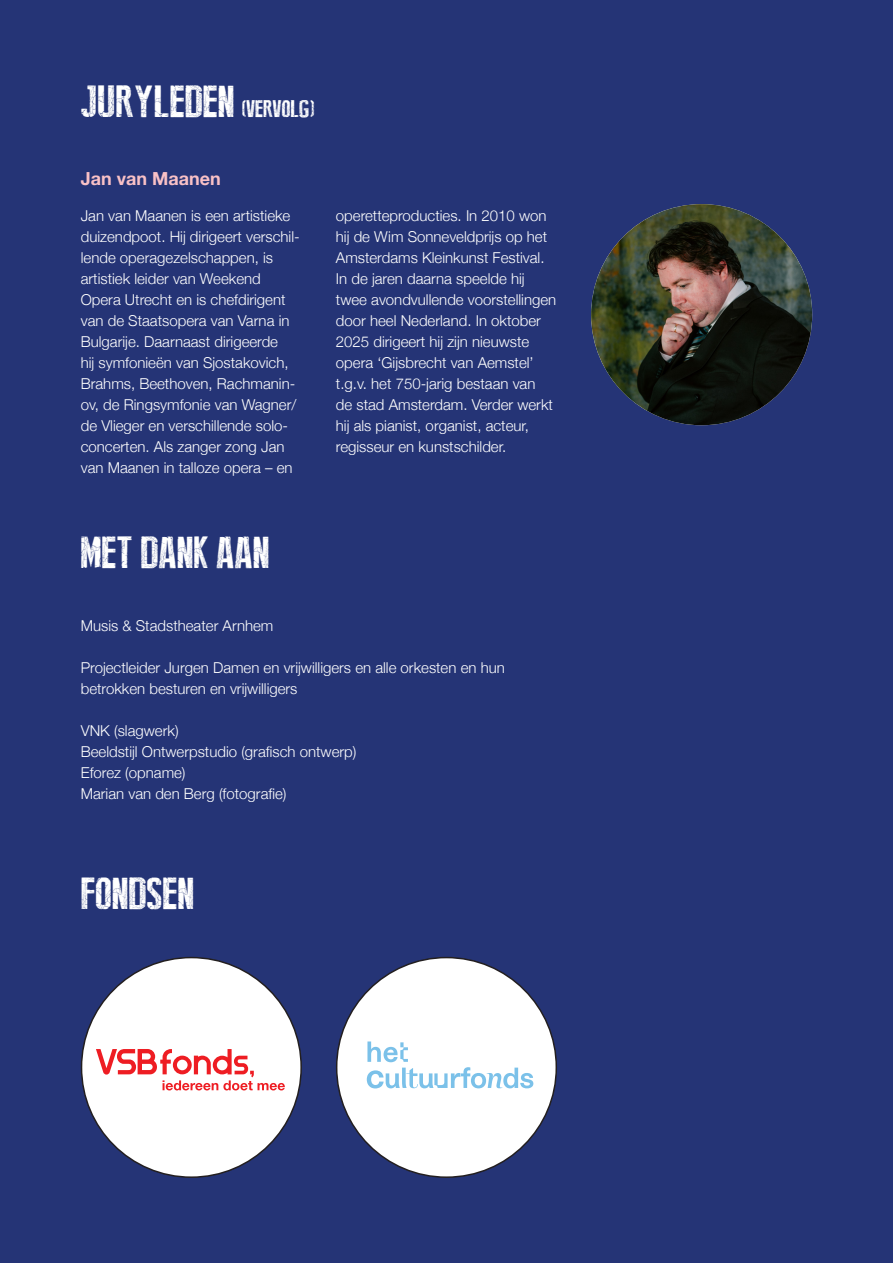
<style>
.page{position:relative;width:893px;height:1263px;background:#253476}
.page>*{position:absolute;margin:0;border:0;box-sizing:border-box;transform-origin:0 0}
.t1{font:45px "Broken Type";color:#fff}
.t2{font:700 18px "Helvetica Neue";color:#f9c1c6}
.t3{font:300 15px/21px "Helvetica Neue";color:#fff}
.s1{font-size:24px}
</style>
<div class="page">
<img style="left:591px;top:204px;width:221px;height:221px;border-radius:111px">
<div style="left:82px;top:957px;width:219px;height:220px;background:#fff;border-radius:50%"></div>
<div style="left:337px;top:957px;width:219px;height:220px;background:#fff;border-radius:50%"></div>
<svg style="left:96px;top:1049px;width:189px;height:41px"></svg>
<svg style="left:367px;top:1041px;width:166px;height:47px"></svg>
<h1 class="t1" style="left:81px;top:79px;width:238px">JURYLEDEN <span class="s1">(VERVOLG)</span></h1>
<p class="t2" style="left:81px;top:164px;width:142px">Jan van Maanen</p>
<p class="t3" style="left:81px;top:204px;width:220px">Jan van Maanen is een artistieke duizendpoot. Hij dirigeert verschil&shy;lende operagezelschappen, is artistiek leider van Weekend<br>Opera Utrecht en is chefdirigent van de Staatsopera van Varna in<br>Bulgarije. Daarnaast dirigeerde<br>hij symfonieën van Sjostakovich,<br>Brahms, Beethoven, Rachmanin&shy;ov, de Ringsymfonie van Wagner/ de Vlieger en verschillende solo&shy;concerten. Als zanger zong Jan van Maanen in talloze opera – en</p>
<p class="t3" style="left:336px;top:204px;width:222px">operetteproducties. In 2010 won hij de Wim Sonneveldprijs op het<br>Amsterdams Kleinkunst Festival.<br>In de jaren daarna speelde hij twee avondvullende voorstellingen door heel Nederland. In oktober<br>2025 dirigeert hij zijn nieuwste opera ‘Gijsbrecht van Aemstel’ t.g.v. het 750-jarig bestaan van<br>de stad Amsterdam. Verder werkt hij als pianist, organist, acteur, regisseur en kunstschilder.</p>
<h1 class="t1" style="left:81px;top:530px;width:190px">MET DANK AAN</h1>
<p class="t3" style="left:81px;top:614px;width:194px">Musis &amp; Stadstheater Arnhem</p>
<p class="t3" style="left:81px;top:656px;width:426px">Projectleider Jurgen Damen en vrijwilligers en alle orkesten en hun betrokken besturen en vrijwilligers</p>
<p class="t3" style="left:81px;top:719px;width:277px">VNK (slagwerk)<br>Beeldstijl Ontwerpstudio (grafisch ontwerp)<br>Eforez (opname)<br>Marian van den Berg (fotografie)</p>
<h1 class="t1" style="left:81px;top:871px;width:115px">FONDSEN</h1>
</div>
